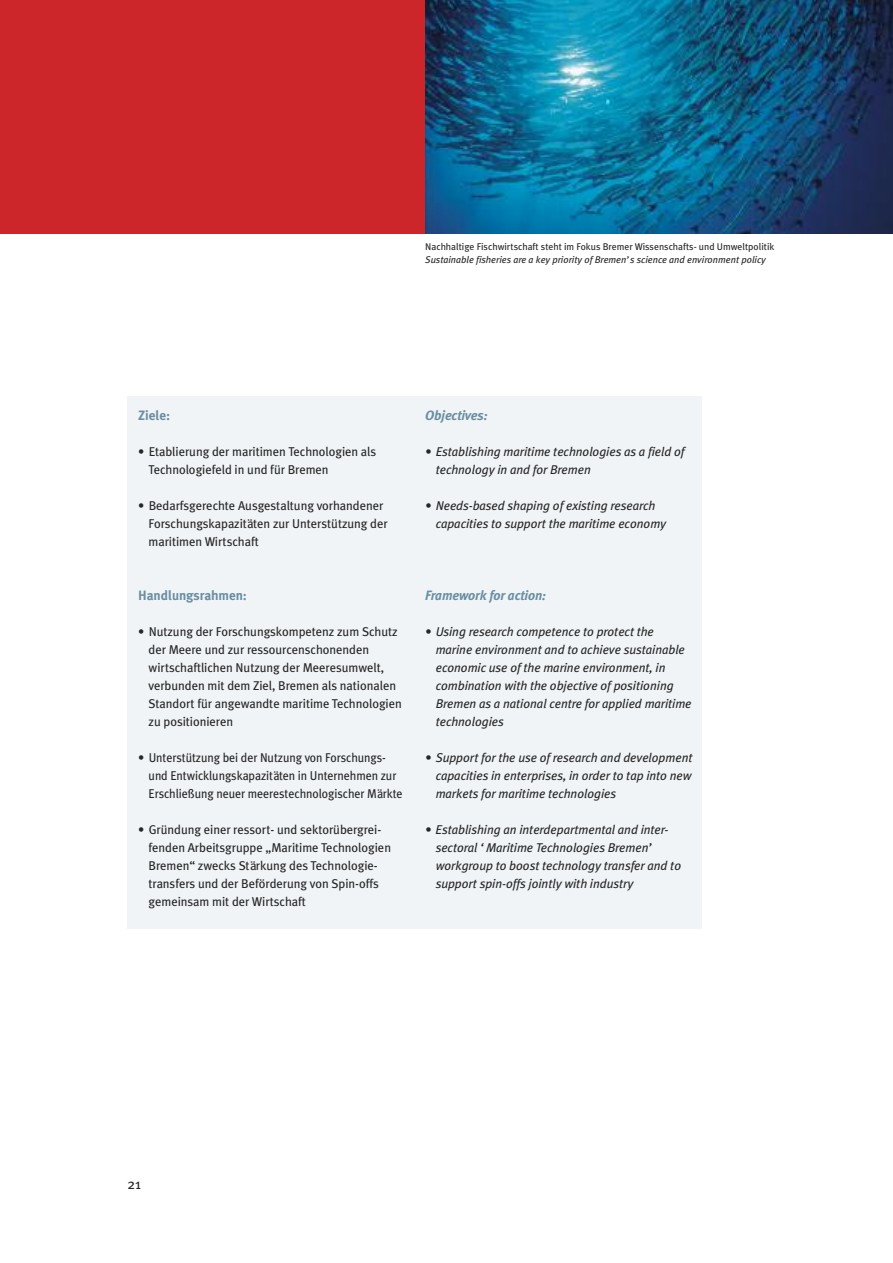
<style>
.page{position:relative;width:893px;height:1263px;background:#fff}
.page>*{position:absolute;margin:0;border:0;box-sizing:border-box;transform-origin:0 0}
.t1{font:14.25px "Meta Plus";color:#272627}
.t2{font:italic 700 13.5px "Meta";letter-spacing:-.005em;color:#6a8ea2}
.t3{font:700 13.5px "Meta Plus";letter-spacing:-.005em;color:#6a8ea2}
.t4{font:12.75px/18px "Meta Plus";letter-spacing:-.005em;color:#272627}
.t5{font:italic 12.75px/18px "Meta Plus";letter-spacing:-.005em;color:#272627}
.t6{font:9.75px "Meta Plus";color:#272627}
.t7{font:italic 9.75px "Meta Plus";color:#272627}
</style>
<div class="page">
<div style="left:0;top:0;width:893px;height:234px;background:#cc262b"></div>
<div style="left:128px;top:396px;width:574px;height:532px;background:#f0f4f6"></div>
<img style="left:425px;top:0;width:468px;height:234px">
<p class="t6" style="left:425px;top:241px;width:351px">Nachhaltige Fischwirtschaft steht im Fokus Bremer Wissenschafts- und Umweltpolitik</p>
<p class="t7" style="left:425px;top:254px;width:342px">Sustainable fisheries are a key priority of Bremen’s science and environment policy</p>
<p class="t3" style="left:138px;top:408px;width:34px">Ziele:</p>
<p class="t4" style="left:149px;top:443px;width:229px;text-indent:-10px">• Etablierung der maritimen Technologien als<br>Technologiefeld in und für Bremen</p>
<p class="t4" style="left:149px;top:497px;width:241px;text-indent:-10px">• Bedarfsgerechte Ausgestaltung vorhandener<br>Forschungskapazitäten zur Unterstützung der maritimen Wirtschaft</p>
<p class="t3" style="left:138px;top:588px;width:110px">Handlungsrahmen:</p>
<p class="t4" style="left:149px;top:623px;width:255px;text-indent:-10px">• Nutzung der Forschungskompetenz zum Schutz der Meere und zur ressourcenschonenden wirtschaftlichen Nutzung der Meeresumwelt, verbunden mit dem Ziel, Bremen als nationalen Standort für angewandte maritime Technologien zu positionieren</p>
<p class="t4" style="left:149px;top:749px;width:256px;text-indent:-10px">• Unterstützung bei der Nutzung von Forschungs&shy;und Entwicklungskapazitäten in Unternehmen zur<br>Erschließung neuer meerestechnologischer Märkte</p>
<p class="t4" style="left:149px;top:821px;width:244px;text-indent:-10px">• Gründung einer ressort- und sektorübergrei&shy;fenden Arbeitsgruppe „Maritime Technologien Bremen“ zwecks Stärkung des Technologie&shy;transfers und der Beförderung von Spin-offs gemeinsam mit der Wirtschaft</p>
<p class="t2" style="left:425px;top:410px;width:64px">Objectives:</p>
<p class="t5" style="left:436px;top:442px;width:250px;text-indent:-10px">• Establishing maritime technologies as a field of technology in and for Bremen</p>
<p class="t5" style="left:436px;top:496px;width:232px;text-indent:-10px">• Needs-based shaping of existing research capacities to support the maritime economy</p>
<p class="t2" style="left:425px;top:590px;width:122px">Framework for action:</p>
<p class="t5" style="left:436px;top:622px;width:257px;text-indent:-10px">• Using research competence to protect the marine environment and to achieve sustainable economic use of the marine environment, in combination with the objective of positioning Bremen as a national centre for applied maritime technologies</p>
<p class="t5" style="left:436px;top:748px;width:258px;text-align:justify;text-indent:-10px">• Support for the use of research and development capacities in enterprises, in order to tap into new markets for maritime technologies</p>
<p class="t5" style="left:436px;top:820px;width:247px;text-indent:-10px">• Establishing an interdepartmental and inter&shy;sectoral ‘Maritime Technologies Bremen’ workgroup to boost technology transfer and to support spin-offs jointly with industry</p>
<p class="t1" style="left:128px;top:1176px;width:15px">21</p>
</div>
